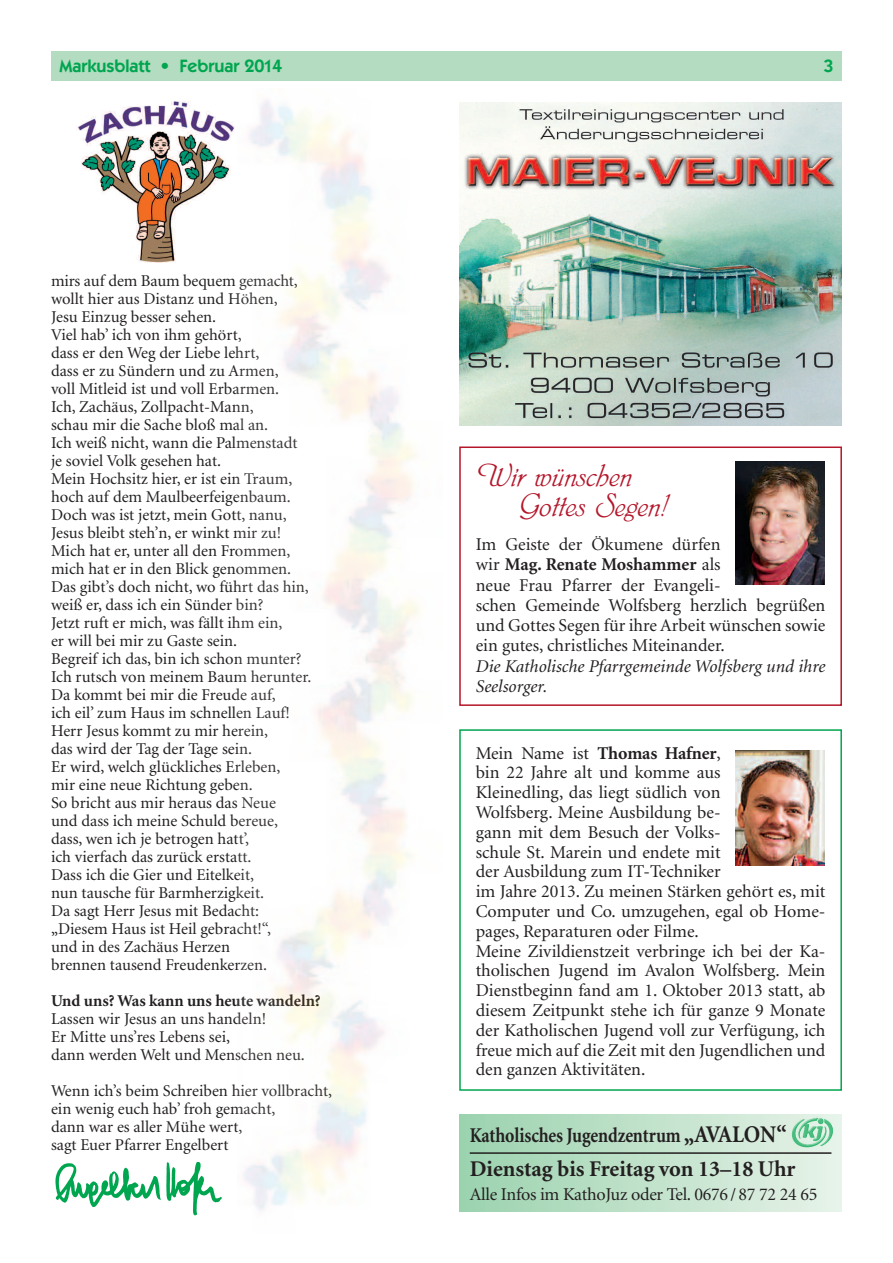
<style>
.page{position:relative;width:893px;height:1263px;background:#fff}
.page>*{position:absolute;margin:0;border:0;box-sizing:border-box;transform-origin:0 0}
.t1{font:36px/30px "Phyllis D";color:#b4162a}
.t2{font:700 22.5px "Minion";color:#231f20}
.t3{font:700 21px "Minion";letter-spacing:-.005em;color:#231f20;scale:.85 1}
.t4{font:18px/19.8px "Minion";color:#231f20}
.t5{font:italic 18px/20.2px "Minion";color:#231f20}
.t6{font:600 18px "Itc Kabel";color:#00a54f}
.t7{font:16.5px/18px "Minion";color:#231f20}
.t8{font:700 16.5px "Minion";color:#231f20}
.s1{font-weight:700}
.s2{font-size:24px}
</style>
<div class="page">
<div style="left:51px;top:51px;width:791px;height:30px;background:#b3dcc0"></div>
<img style="left:55px;top:1162px;width:167px;height:54px">
<img style="left:459px;top:102px;width:383px;height:323px">
<img style="left:78px;top:102px;width:156px;height:161px">
<div style="left:459px;top:446px;width:383px;height:260px;border:2px solid #b4162a"></div>
<img style="left:736px;top:461px;width:89px;height:124px">
<div style="left:459px;top:729px;width:383px;height:362px;border:2px solid #00a54f"></div>
<img style="left:736px;top:750px;width:89px;height:115px">
<div style="left:459px;top:1114px;width:383px;height:98px;background:linear-gradient(to right,#9bd2ae,#e8f3ea)"></div>
<hr style="left:470px;top:1152px;width:361px;height:2px;background:#231f20">
<img style="left:789px;top:1117px;width:47px;height:33px">
<p class="t6" style="left:60px;top:60px;width:224px">Markusblatt • Februar 2014</p>
<p class="t6" style="left:823px;top:60px;width:12px">3</p>
<p class="t7" style="left:51px;top:273px;width:262px">mirs auf dem Baum bequem gemacht, wollt hier aus Distanz und Höhen,<br>Jesu Einzug besser sehen.<br>Viel hab’ ich von ihm gehört,<br>dass er den Weg der Liebe lehrt,<br>dass er zu Sündern und zu Armen,<br>voll Mitleid ist und voll Erbarmen.<br>Ich, Zachäus, Zollpacht-Mann,<br>schau mir die Sache bloß mal an.<br>Ich weiß nicht, wann die Palmenstadt je soviel Volk gesehen hat.<br>Mein Hochsitz hier, er ist ein Traum, hoch auf dem Maulbeerfeigenbaum.<br>Doch was ist jetzt, mein Gott, nanu,<br>Jesus bleibt steh’n, er winkt mir zu!<br>Mich hat er, unter all den Frommen, mich hat er in den Blick genommen.<br>Das gibt’s doch nicht, wo führt das hin, weiß er, dass ich ein Sünder bin?<br>Jetzt ruft er mich, was fällt ihm ein,<br>er will bei mir zu Gaste sein.<br>Begreif ich das, bin ich schon munter?<br>Ich rutsch von meinem Baum herunter.<br>Da kommt bei mir die Freude auf,<br>ich eil’ zum Haus im schnellen Lauf!<br>Herr Jesus kommt zu mir herein,<br>das wird der Tag der Tage sein.<br>Er wird, welch glückliches Erleben,<br>mir eine neue Richtung geben.<br>So bricht aus mir heraus das Neue<br>und dass ich meine Schuld bereue, dass, wen ich je betrogen hatt’,<br>ich vierfach das zurück erstatt.<br>Dass ich die Gier und Eitelkeit,<br>nun tausche für Barmherzigkeit.<br>Da sagt Herr Jesus mit Bedacht: „Diesem Haus ist Heil gebracht!“,<br>und in des Zachäus Herzen<br>brennen tausend Freudenkerzen.</p>
<p class="t8" style="left:51px;top:995px;width:271px">Und uns? Was kann uns heute wandeln?</p>
<p class="t7" style="left:51px;top:1011px;width:255px">Lassen wir Jesus an uns handeln!<br>Er Mitte uns’res Lebens sei,<br>dann werden Welt und Menschen neu.</p>
<p class="t7" style="left:51px;top:1083px;width:283px">Wenn ich’s beim Schreiben hier vollbracht, ein wenig euch hab’ froh gemacht,<br>dann war es aller Mühe wert,<br>sagt Euer Pfarrer Engelbert</p>
<h1 class="t1" style="left:518px;top:460px;width:151px;text-indent:-43px">Wir wünschen<br>Gottes Segen!</h1>
<p class="t4" style="left:476px;top:536px;width:351px;line-height:20.2px">Im Geiste der Ökumene dürfen<br>wir <span class="s1">Mag. Renate Moshammer</span> als<br>neue Frau Pfarrer der Evangeli-<br>schen Gemeinde Wolfsberg herzlich begrüßen und Gottes Segen für ihre Arbeit wünschen sowie ein gutes, christliches Miteinander.</p>
<p class="t5" style="left:476px;top:657px;width:351px">Die Katholische Pfarrgemeinde Wolfsberg und ihre<br>Seelsorger.</p>
<p class="t4" style="left:476px;top:744px;width:351px">Mein Name ist <span class="s1">Thomas Hafner</span>,<br>bin 22 Jahre alt und komme aus<br>Kleinedling, das liegt südlich von<br>Wolfsberg. Meine Ausbildung be-<br>gann mit dem Besuch der Volks-<br>schule St. Marein und endete mit<br>der Ausbildung zum IT-Techniker<br>im Jahre 2013. Zu meinen Stärken gehört es, mit Computer und Co. umzugehen, egal ob Home&shy;pages, Reparaturen oder Filme.<br>Meine Zivildienstzeit verbringe ich bei der Ka&shy;tholischen Jugend im Avalon Wolfsberg. Mein Dienstbeginn fand am 1. Oktober 2013 statt, ab diesem Zeitpunkt stehe ich für ganze 9 Monate der Katholischen Jugend voll zur Verfügung, ich freue mich auf die Zeit mit den Jugendlichen und den ganzen Aktivitäten.</p>
<p class="t3" style="left:470px;top:1127px;width:374px">Katholisches Jugendzentrum <span class="s2">„AVALON“</span></p>
<h2 class="t2" style="left:470px;top:1160px;width:327px">Dienstag bis Freitag von 13–18 Uhr</h2>
<p class="t4" style="left:470px;top:1185px;width:349px">Alle Infos im KathoJuz oder Tel. 0676 / 87 72 24 65</p>
</div>
